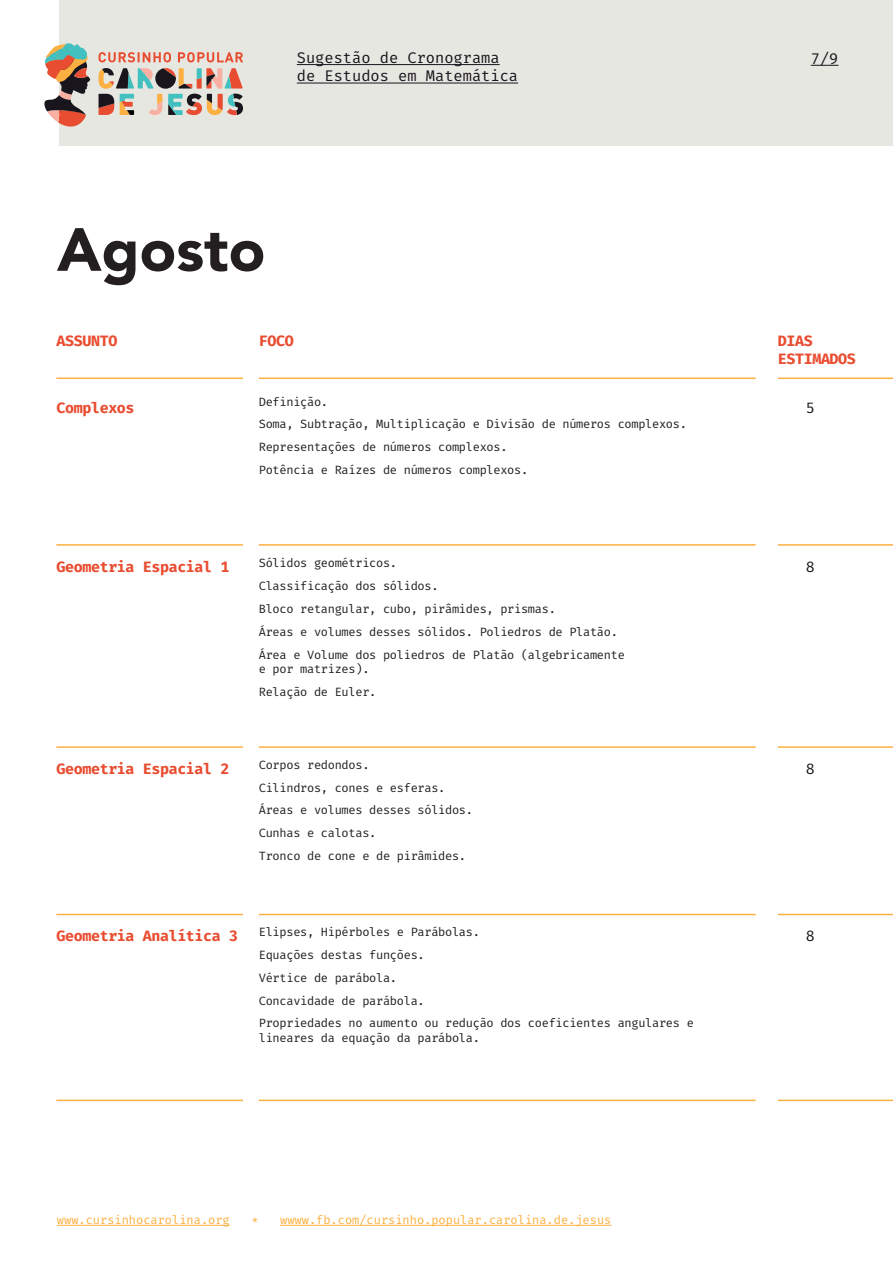
<style>
.page{position:relative;width:893px;height:1263px;background:#fff}
.page>*{position:absolute;margin:0;border:0;box-sizing:border-box;transform-origin:0 0}
.t1{font:900 60.15px "Avenir";color:#231f20}
.t2{font:15.3px/18.5px "Fira Mono";color:#19151c}
.t3{font:700 15px/18px "Fira Mono";letter-spacing:-.025em;color:#e94d31}
.t4{font:15px "Fira Mono";color:#19151c}
.t5{font:12px/22.8px "Fira Mono";letter-spacing:-.025em;color:#231f20}
.t6{font:12px "Fira Mono";color:#fbb041}
</style>
<div class="page">
<div style="left:59px;top:0;width:834px;height:146px;background:#e7e7e1"></div>
<svg style="left:99px;top:52px;width:72px;height:10px"></svg>
<svg style="left:178px;top:52px;width:65px;height:10px"></svg>
<svg style="left:44px;top:43px;width:47px;height:84px"></svg>
<svg style="left:99px;top:68px;width:144px;height:47px"></svg>
<hr style="left:297px;top:64px;width:203px;height:1px;background:#19151c">
<hr style="left:297px;top:83px;width:221px;height:1px;background:#19151c">
<hr style="left:57px;top:1225px;width:173px;height:1px;background:#fbb041">
<hr style="left:280px;top:1225px;width:331px;height:1px;background:#fbb041">
<hr style="left:56px;top:377px;width:187px;height:2px;background:#fbb041">
<hr style="left:778px;top:377px;width:115px;height:2px;background:#fbb041">
<hr style="left:259px;top:377px;width:497px;height:2px;background:#fbb041">
<hr style="left:56px;top:544px;width:187px;height:2px;background:#fbb041">
<hr style="left:778px;top:544px;width:115px;height:2px;background:#fbb041">
<hr style="left:259px;top:544px;width:497px;height:2px;background:#fbb041">
<hr style="left:56px;top:746px;width:187px;height:2px;background:#fbb041">
<hr style="left:778px;top:746px;width:115px;height:2px;background:#fbb041">
<hr style="left:259px;top:746px;width:497px;height:2px;background:#fbb041">
<hr style="left:56px;top:914px;width:187px;height:1px;background:#fbb041">
<hr style="left:778px;top:914px;width:115px;height:1px;background:#fbb041">
<hr style="left:259px;top:914px;width:497px;height:1px;background:#fbb041">
<hr style="left:56px;top:1099px;width:187px;height:2px;background:#fbb041">
<hr style="left:778px;top:1099px;width:115px;height:2px;background:#fbb041">
<hr style="left:259px;top:1099px;width:497px;height:2px;background:#fbb041">
<svg style="left:811px;top:65px;width:27px;height:1px"></svg>
<p class="t2" style="left:297px;top:50px;width:223px">Sugestão de Cronograma de Estudos em Matemática</p>
<h1 class="t1" style="left:57px;top:198px;width:210px">Agosto</h1>
<p class="t2" style="left:811px;top:50px;width:29px">7/9</p>
<p class="t3" style="left:57px;top:333px;width:62px">ASSUNTO</p>
<p class="t3" style="left:259px;top:333px;width:36px">FOCO</p>
<p class="t3" style="left:778px;top:333px;width:79px">DIAS<br>ESTIMADOS</p>
<p class="t5" style="left:259px;top:391px;width:430px">Definição.<br>Soma, Subtração, Multiplicação e Divisão de números complexos.<br>Representações de números complexos.<br>Potência e Raízes de números complexos.</p>
<p class="t3" style="left:57px;top:400px;width:79px">Complexos</p>
<p class="t4" style="left:806px;top:397px;width:10px">5</p>
<p class="t3" style="left:57px;top:559px;width:174px">Geometria Espacial 1</p>
<p class="t5" style="left:259px;top:553px;width:368px">Sólidos geométricos.<br>Classificação dos sólidos.<br>Bloco retangular, cubo, pirâmides, prismas.<br>Áreas e volumes desses sólidos. Poliedros de Platão.<br>Área e Volume dos poliedros de Platão (algebricamente</p>
<p class="t5" style="left:259px;top:658px;width:119px">e por matrizes).<br>Relação de Euler.</p>
<p class="t3" style="left:57px;top:761px;width:174px">Geometria Espacial 2</p>
<p class="t5" style="left:259px;top:754px;width:216px">Corpos redondos.<br>Cilindros, cones e esferas.<br>Áreas e volumes desses sólidos.<br>Cunhas e calotas.<br>Tronco de cone e de pirâmides.</p>
<p class="t3" style="left:57px;top:928px;width:183px">Geometria Analítica 3</p>
<p class="t5" style="left:259px;top:921px;width:437px">Elipses, Hipérboles e Parábolas.<br>Equações destas funções.<br>Vértice de parábola.<br>Concavidade de parábola.<br>Propriedades no aumento ou redução dos coeficientes angulares e</p>
<p class="t5" style="left:259px;top:1027px;width:223px">lineares da equação da parábola.</p>
<p class="t6" style="left:57px;top:1211px;width:174px">www.cursinhocarolina.org</p>
<p class="t6" style="left:251px;top:1211px;width:362px">* wwww.fb.com/cursinho.popular.carolina.de.jesus</p>
<p class="t4" style="left:806px;top:557px;width:10px">8</p>
<p class="t4" style="left:806px;top:758px;width:10px">8</p>
<p class="t4" style="left:806px;top:925px;width:10px">8</p>
</div>
